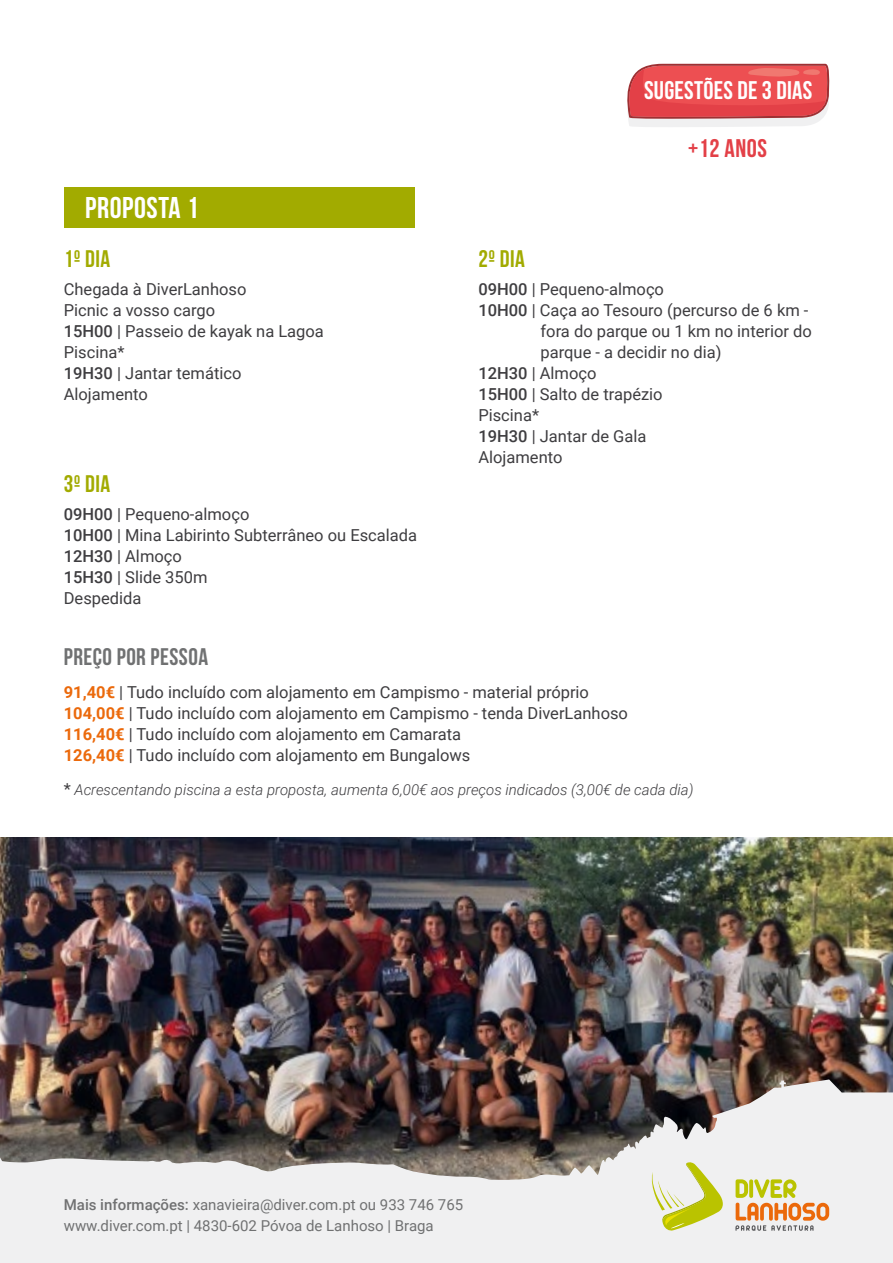
<style>
.page{position:relative;width:893px;height:1263px;background:#fff}
.page>*{position:absolute;margin:0;border:0;box-sizing:border-box;transform-origin:0 0}
.t1{font:700 30px "Bebas Neue";letter-spacing:.02em;color:#fff}
.t2{font:700 25.5px "Bebas Neue";letter-spacing:.01em;color:#fff}
.t3{font:700 25.5px "Bebas Neue";letter-spacing:.02em;color:#e34047}
.t4{font:700 24px "Bebas Neue";letter-spacing:.02em;color:#a2ab00}
.t5{font:700 24px "Bebas Neue";letter-spacing:.02em;color:#707172}
.t6{font:16.5px/21px "Roboto";color:#3e3d40}
.t7{font:15px/21px "Roboto";color:#707172}
.t8{font:italic 300 15px "Roboto";color:#3e3d40}
.s1{font-weight:500}
.s2{font-weight:700;color:#eb690b}
.s3{font-weight:400;font-style:normal;font-size:16.5px}
</style>
<div class="page">
<img style="left:0;top:837px;width:893px;height:242px">
<svg style="left:0;top:1079px;width:893px;height:184px;fill:#f0f0f1"></svg>
<svg style="left:651px;top:1161px;width:72px;height:72px"></svg>
<svg style="left:735px;top:1179px;width:94px;height:52px"></svg>
<svg style="left:627px;top:64px;width:202px;height:63px"></svg>
<div style="left:64px;top:187px;width:351px;height:40px;background:#a2ab00"></div>
<h1 class="t1" style="left:85px;top:191px;width:115px">PROPOSTA 1</h1>
<h3 class="t4" style="left:64px;top:245px;width:48px">1º DIA</h3>
<p class="t6" style="left:64px;top:278px;width:262px">Chegada à DiverLanhoso<br>Picnic a vosso cargo<br><span class="s1">15H00</span> | Passeio de kayak na Lagoa<br>Piscina*<br><span class="s1">19H30</span> | Jantar temático<br>Alojamento</p>
<h3 class="t4" style="left:64px;top:470px;width:48px">3º DIA</h3>
<p class="t6" style="left:64px;top:503px;width:355px"><span class="s1">09H00</span> | Pequeno-almoço<br><span class="s1">10H00</span> | Mina Labirinto Subterrâneo ou Escalada<br><span class="s1">12H30</span> | Almoço<br><span class="s1">15H30</span> | Slide 350m<br>Despedida</p>
<h3 class="t5" style="left:64px;top:643px;width:146px">PREÇO POR PESSOA</h3>
<h3 class="t4" style="left:478px;top:245px;width:48px">2º DIA</h3>
<h2 class="t2" style="left:644px;top:76px;width:170px">SUGESTÕES DE 3 DIAS</h2>
<h2 class="t3" style="left:688px;top:134px;width:80px">+12 ANOS</h2>
<p class="t6" style="left:478px;top:278px;width:187px"><span class="s1">09H00</span> | Pequeno-almoço</p>
<p class="t6" style="left:478px;top:299px;width:332px"><span class="s1">10H00</span> | Caça ao Tesouro (percurso de 6 km -</p>
<p class="t6" style="left:541px;top:320px;width:273px">fora do parque ou 1 km no interior do</p>
<p class="t6" style="left:541px;top:341px;width:182px">parque - a decidir no dia)</p>
<p class="t6" style="left:478px;top:362px;width:120px"><span class="s1">12H30</span> | Almoço</p>
<p class="t6" style="left:478px;top:383px;width:186px"><span class="s1">15H00</span> | Salto de trapézio</p>
<p class="t6" style="left:478px;top:404px;width:62px">Piscina*</p>
<p class="t6" style="left:478px;top:425px;width:170px"><span class="s1">19H30</span> | Jantar de Gala</p>
<p class="t6" style="left:478px;top:446px;width:86px">Alojamento</p>
<p class="t6" style="left:64px;top:681px;width:566px"><span class="s2">91,40€</span> | Tudo incluído com alojamento em Campismo - material próprio <span class="s2">104,00€</span> | Tudo incluído com alojamento em Campismo - tenda DiverLanhoso <span class="s2">116,40€</span> | Tudo incluído com alojamento em Camarata<br><span class="s2">126,40€</span> | Tudo incluído com alojamento em Bungalows</p>
<p class="t8" style="left:64px;top:779px;width:631px"><span class="s3">*</span> Acrescentando piscina a esta proposta, aumenta 6,00€ aos preços indicados (3,00€ de cada dia)</p>
<p class="t7" style="left:64px;top:1194px;width:401px"><span class="s1">Mais informações:</span> xanavieira@diver.com.pt ou 933 746 765 www.diver.com.pt | 4830-602 Póvoa de Lanhoso | Braga</p>
</div>
